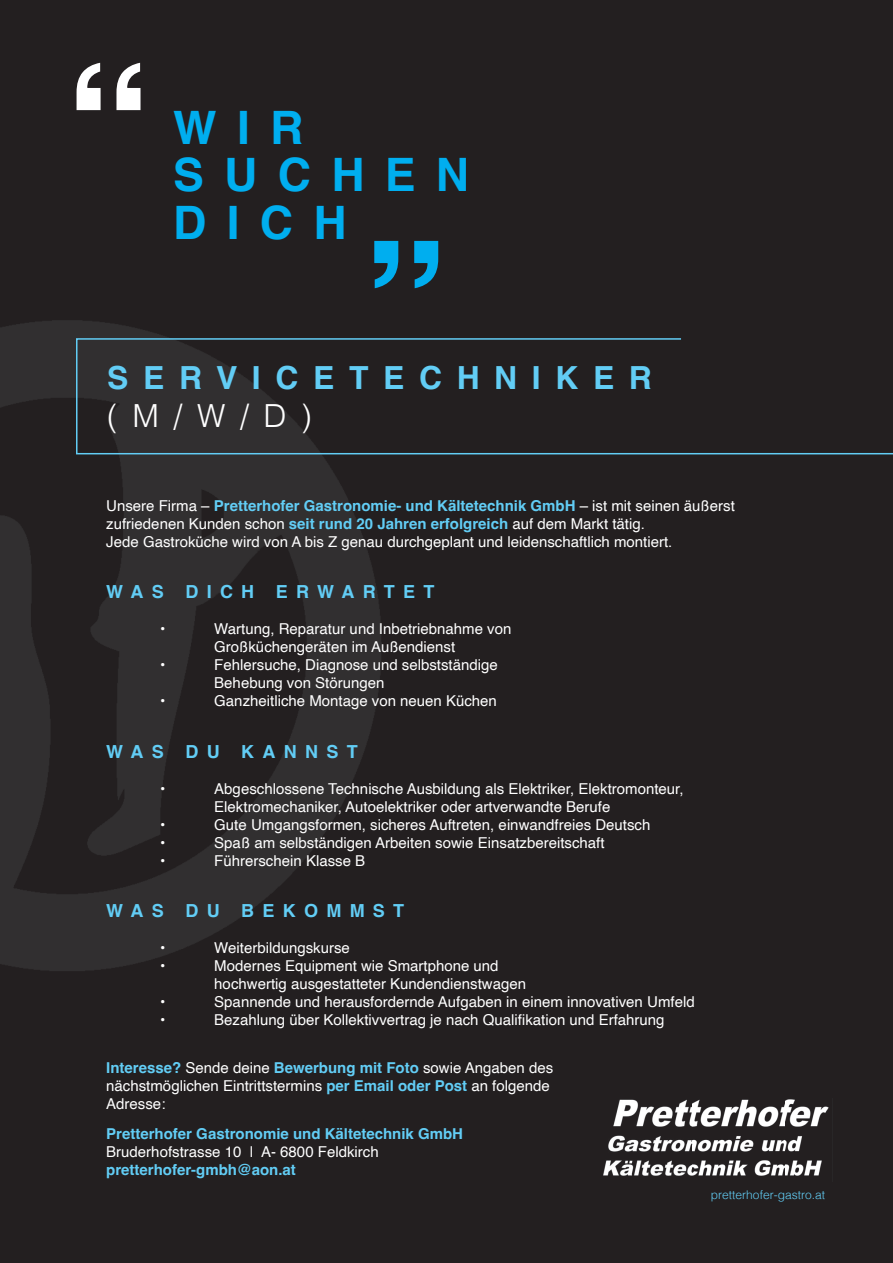
<style>
.page{position:relative;width:893px;height:1263px;background:#231f20}
.page>*{position:absolute;margin:0;border:0;box-sizing:border-box;transform-origin:0 0}
.t1{font:700 172.5px "Helvetica";color:#fff}
.t2{font:700 172.5px "Helvetica";color:#00aeef}
.t3{font:700 46.05px/47.5px "Helvetica";letter-spacing:.44em;color:#00aeef}
.t4{font:700 31.8px "Helvetica";letter-spacing:.46em;color:#62cdf5}
.t5{font:300 31.8px "Helvetica";color:#fff}
.t6{font:700 18px "Helvetica";letter-spacing:.46em;color:#62cdf5}
.t7{font:15px/18px "Helvetica";color:#fff}
.t8{font:700 15px "Helvetica";color:#62cdf5}
.t9{font:300 12px "Helvetica";color:#62cdf5}
.s1{font-weight:700;color:#62cdf5}
</style>
<div class="page">
<img style="left:0;top:320px;width:382px;height:651px">
<svg style="left:75px;top:337px;width:818px;height:118px"></svg>
<img style="left:603px;top:1099px;width:226px;height:77px">
<h1 class="t1" style="left:65px;top:22px;width:88px">“</h1>
<h2 class="t3" style="left:173px;top:109px;width:297px">WIR<br>SUCHEN<br>DICH</h2>
<h1 class="t2" style="left:450px;top:329px;width:88px;rotate:-180deg">“</h1>
<h3 class="t4" style="left:107px;top:359px;width:546px">SERVICETECHNIKER</h3>
<h3 class="t5" style="left:107px;top:389px;width:206px">(M/W/D)</h3>
<p class="t7" style="left:106px;top:497px;width:630px">Unsere Firma – <span class="s1">Pretterhofer Gastronomie- und Kältetechnik GmbH</span> – ist mit seinen äußerst zufriedenen Kunden schon <span class="s1">seit rund 20 Jahren erfolgreich</span> auf dem Markt tätig.<br>Jede Gastroküche wird von A bis Z genau durchgeplant und leidenschaftlich montiert.</p>
<p class="t6" style="left:106px;top:581px;width:330px">WAS DICH ERWARTET</p>
<p class="t7" style="left:160px;top:620px;width:7px">•</p>
<p class="t7" style="left:214px;top:620px;width:299px">Wartung, Reparatur und Inbetriebnahme von<br>Großküchengeräten im Außendienst</p>
<p class="t7" style="left:160px;top:656px;width:7px">•</p>
<p class="t7" style="left:214px;top:656px;width:285px">Fehlersuche, Diagnose und selbstständige<br>Behebung von Störungen</p>
<p class="t7" style="left:160px;top:692px;width:7px">•</p>
<p class="t7" style="left:214px;top:692px;width:284px">Ganzheitliche Montage von neuen Küchen</p>
<p class="t6" style="left:106px;top:740px;width:253px">WAS DU KANNST</p>
<p class="t7" style="left:160px;top:780px;width:7px">•</p>
<p class="t7" style="left:214px;top:780px;width:471px">Abgeschlossene Technische Ausbildung als Elektriker, Elektromonteur,<br>Elektromechaniker, Autoelektriker oder artverwandte Berufe</p>
<p class="t7" style="left:160px;top:816px;width:7px">•</p>
<p class="t7" style="left:214px;top:816px;width:438px">Gute Umgangsformen, sicheres Auftreten, einwandfreies Deutsch</p>
<p class="t7" style="left:160px;top:834px;width:7px">•</p>
<p class="t7" style="left:214px;top:834px;width:392px">Spaß am selbständigen Arbeiten sowie Einsatzbereitschaft</p>
<p class="t7" style="left:160px;top:852px;width:7px">•</p>
<p class="t7" style="left:214px;top:852px;width:152px">Führerschein Klasse B</p>
<p class="t6" style="left:106px;top:900px;width:299px">WAS DU BEKOMMST</p>
<p class="t7" style="left:160px;top:939px;width:7px">•</p>
<p class="t7" style="left:214px;top:939px;width:137px">Weiterbildungskurse</p>
<p class="t7" style="left:160px;top:957px;width:7px">•</p>
<p class="t7" style="left:214px;top:957px;width:313px">Modernes Equipment wie Smartphone und hochwertig ausgestatteter Kundendienstwagen</p>
<p class="t7" style="left:160px;top:993px;width:7px">•</p>
<p class="t7" style="left:214px;top:993px;width:482px">Spannende und herausfordernde Aufgaben in einem innovativen Umfeld</p>
<p class="t7" style="left:160px;top:1011px;width:7px">•</p>
<p class="t7" style="left:214px;top:1011px;width:452px">Bezahlung über Kollektivvertrag je nach Qualifikation und Erfahrung</p>
<p class="t7" style="left:106px;top:1059px;width:448px"><span class="s1">Interesse?</span> Sende deine <span class="s1">Bewerbung mit Foto</span> sowie Angaben des nächstmöglichen Eintrittstermins <span class="s1">per Email oder Post</span> an folgende<br>Adresse:</p>
<p class="t8" style="left:106px;top:1125px;width:358px">Pretterhofer Gastronomie und Kältetechnik GmbH</p>
<p class="t7" style="left:106px;top:1143px;width:274px">Bruderhofstrasse 10 | A- 6800 Feldkirch</p>
<p class="t8" style="left:106px;top:1161px;width:191px">pretterhofer-gmbh@aon.at</p>
<p class="t9" style="left:711px;top:1185px;width:116px">pretterhofer-gastro.at</p>
</div>
